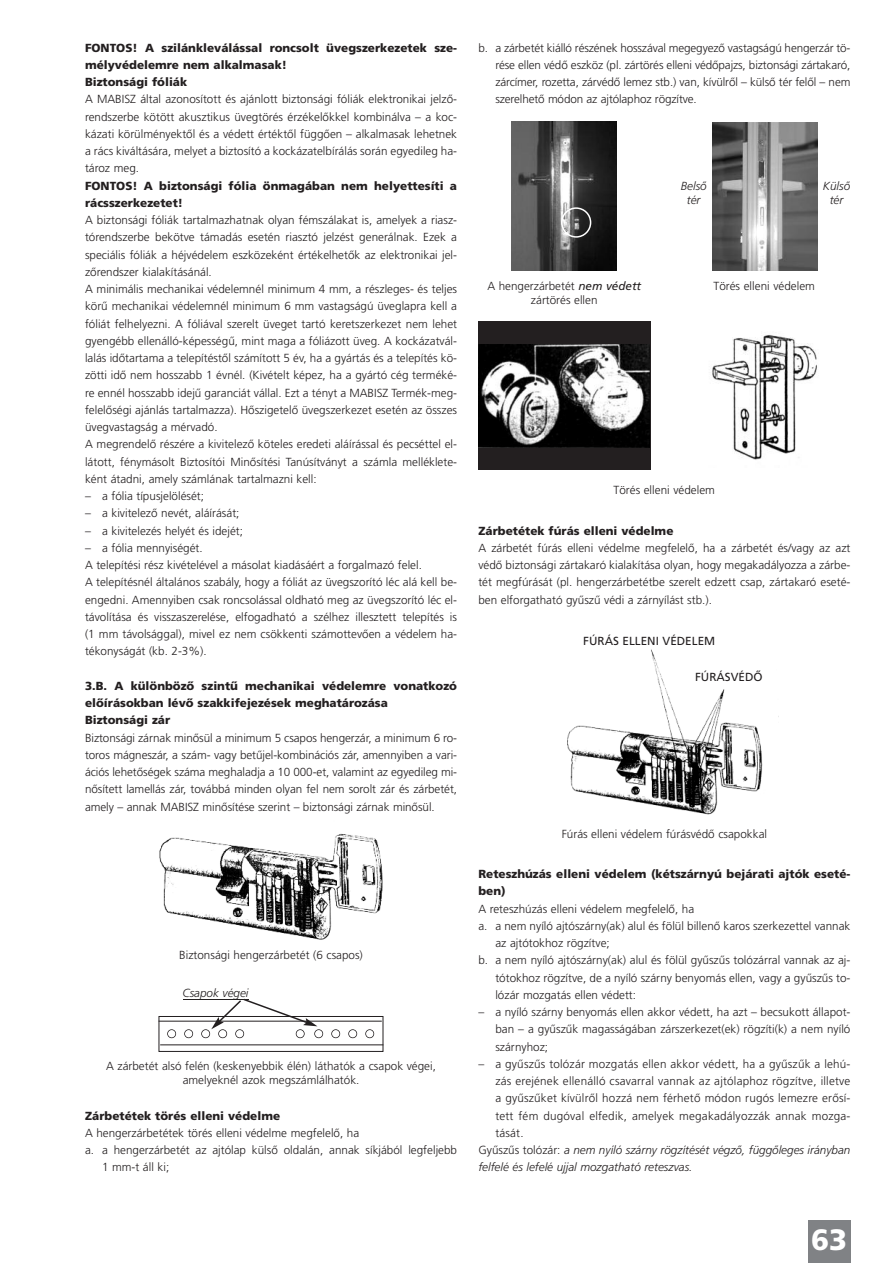
<style>
.page{position:relative;width:893px;height:1263px;background:#fff}
.page>*{position:absolute;margin:0;border:0;box-sizing:border-box;transform-origin:0 0}
.t1{font:700 29.4px "Frutiger M";color:#fff}
.t2{font:11.7px/17.2px "Frutiger M Light";color:#231f20;text-align:justify}
.t3{font:700 11.7px/17.2px "Frutiger M";color:#231f20}
.t4{font:italic 11.7px/14.1px "Frutiger M Light";color:#231f20;text-align:center}
.t5{font:11.7px "Frutiger M";color:#231f20}
.s1{font-family:"Frutiger M";font-style:italic}
.s2{font-style:normal}
</style>
<div class="page">
<div style="left:808px;top:1220px;width:42px;height:43px;background:#808285"></div>
<img style="left:159px;top:833px;width:224px;height:107px">
<hr style="left:183px;top:999px;width:66px;height:1px;background:#231f20">
<div style="left:159px;top:1016px;width:224px;height:36px;border:1px solid #231f20"></div>
<hr style="left:159px;top:1021px;width:223px;height:1px;background:#231f20">
<hr style="left:160px;top:1044px;width:223px;height:1px;background:#231f20">
<div style="left:167px;top:1029px;width:9px;height:9px;border:2px solid #231f20;border-radius:50%"></div>
<div style="left:184px;top:1029px;width:9px;height:9px;border:2px solid #231f20;border-radius:50%"></div>
<div style="left:201px;top:1029px;width:9px;height:9px;border:2px solid #231f20;border-radius:50%"></div>
<div style="left:218px;top:1029px;width:9px;height:9px;border:2px solid #231f20;border-radius:50%"></div>
<div style="left:235px;top:1029px;width:9px;height:9px;border:2px solid #231f20;border-radius:50%"></div>
<div style="left:296px;top:1029px;width:9px;height:9px;border:2px solid #231f20;border-radius:50%"></div>
<div style="left:314px;top:1029px;width:9px;height:9px;border:2px solid #231f20;border-radius:50%"></div>
<div style="left:331px;top:1029px;width:9px;height:9px;border:2px solid #231f20;border-radius:50%"></div>
<div style="left:348px;top:1029px;width:9px;height:9px;border:2px solid #231f20;border-radius:50%"></div>
<div style="left:365px;top:1029px;width:9px;height:9px;border:2px solid #231f20;border-radius:50%"></div>
<svg style="left:211px;top:998px;width:106px;height:31px"></svg>
<div style="left:478px;top:321px;width:172px;height:148px;background:#231f20"></div>
<img style="left:479px;top:344px;width:170px;height:104px">
<img style="left:712px;top:122px;width:105px;height:149px">
<img style="left:712px;top:335px;width:105px;height:125px">
<img style="left:511px;top:121px;width:105px;height:150px">
<svg style="left:561px;top:207px;width:30px;height:31px"></svg>
<img style="left:567px;top:649px;width:196px;height:166px">
<p class="t3" style="left:85px;top:40px;width:374px">FONTOS! A szilánkleválással roncsolt üvegszerkezetek sze&shy;mélyvédelemre nem alkalmasak!<br>Biztonsági fóliák</p>
<p class="t2" style="left:85px;top:91px;width:374px">A MABISZ által azonosított és ajánlott biztonsági fóliák elektronikai jelző&shy;rendszerbe kötött akusztikus üvegtörés érzékelőkkel kombinálva – a koc&shy;kázati körülményektől és a védett értéktől függően – alkalmasak lehetnek a rács kiváltására, melyet a biztosító a kockázatelbírálás során egyedileg ha&shy;tároz meg.</p>
<p class="t3" style="left:85px;top:178px;width:374px">FONTOS! A biztonsági fólia önmagában nem helyettesíti a rácsszerkezetet!</p>
<p class="t2" style="left:85px;top:212px;width:374px;text-align:left">A biztonsági fóliák tartalmazhatnak olyan fémszálakat is, amelyek a riasz&shy;tórendszerbe bekötve támadás esetén riasztó jelzést generálnak. Ezek a speciális fóliák a héjvédelem eszközeként értékelhetők az elektronikai jel&shy;zőrendszer kialakításánál.<br>A minimális mechanikai védelemnél minimum 4 mm, a részleges- és teljes körű mechanikai védelemnél minimum 6 mm vastagságú üveglapra kell a fóliát felhelyezni. A fóliával szerelt üveget tartó keretszerkezet nem lehet gyengébb ellenálló-képességű, mint maga a fóliázott üveg. A kockázatvál&shy;lalás időtartama a telepítéstől számított 5 év, ha a gyártás és a telepítés kö&shy;zötti idő nem hosszabb 1 évnél. (Kivételt képez, ha a gyártó cég terméké&shy;re ennél hosszabb idejű garanciát vállal. Ezt a tényt a MABISZ Termék-meg&shy;felelőségi ajánlás tartalmazza). Hőszigetelő üvegszerkezet esetén az összes üvegvastagság a mérvadó.<br>A megrendelő részére a kivitelező köteles eredeti aláírással és pecséttel el&shy;látott, fénymásolt Biztosítói Minősítési Tanúsítványt a számla melléklete&shy;ként átadni, amely számlának tartalmazni kell:</p>
<p class="t2" style="left:85px;top:488px;width:121px">– a fólia típusjelölését;</p>
<p class="t2" style="left:85px;top:505px;width:156px">– a kivitelező nevét, aláírását;</p>
<p class="t2" style="left:85px;top:523px;width:160px">– a kivitelezés helyét és idejét;</p>
<p class="t2" style="left:85px;top:540px;width:374px;text-align:left">– a fólia mennyiségét.<br>A telepítési rész kivételével a másolat kiadásáért a forgalmazó felel.<br>A telepítésnél általános szabály, hogy a fóliát az üvegszorító léc alá kell be&shy;engedni. Amennyiben csak roncsolással oldható meg az üvegszorító léc el&shy;távolítása és visszaszerelése, elfogadható a szélhez illesztett telepítés is (1 mm távolsággal), mivel ez nem csökkenti számottevően a védelem ha&shy;tékonyságát (kb. 2-3%).</p>
<p class="t3" style="left:85px;top:678px;width:374px">3.B. A különböző szintű mechanikai védelemre vonatkozó előírásokban lévő szakkifejezések meghatározása<br>Biztonsági zár</p>
<p class="t2" style="left:85px;top:730px;width:374px">Biztonsági zárnak minősül a minimum 5 csapos hengerzár, a minimum 6 ro&shy;toros mágneszár, a szám- vagy betűjel-kombinációs zár, amennyiben a vari&shy;ációs lehetőségek száma meghaladja a 10 000-et, valamint az egyedileg mi&shy;nősített lamellás zár, továbbá minden olyan fel nem sorolt zár és zárbetét, amely – annak MABISZ minősítése szerint – biztonsági zárnak minősül.</p>
<p class="t2" style="left:179px;top:947px;width:185px">Biztonsági hengerzárbetét (6 csapos)</p>
<p class="t4" style="left:183px;top:987px;width:67px">Csapok végei</p>
<p class="t2" style="left:106px;top:1060px;width:331px;line-height:14.1px;text-align:center">A zárbetét alsó felén (keskenyebbik élén) láthatók a csapok végei, amelyeknél azok megszámlálhatók.</p>
<p class="t3" style="left:85px;top:1108px;width:197px">Zárbetétek törés elleni védelme</p>
<p class="t2" style="left:85px;top:1125px;width:276px">A hengerzárbetétek törés elleni védelme megfelelő, ha</p>
<p class="t2" style="left:85px;top:1142px;width:374px">a. a hengerzárbetét az ajtólap külső oldalán, annak síkjából legfeljebb</p>
<p class="t2" style="left:102px;top:1159px;width:69px">1 mm-t áll ki;</p>
<p class="t2" style="left:495px;top:40px;width:357px;text-indent:-17px">b. a zárbetét kiálló részének hosszával megegyező vastagságú hengerzár tö&shy;rése ellen védő eszköz (pl. zártörés elleni védőpajzs, biztonsági zártakaró, zárcímer, rozetta, zárvédő lemez stb.) van, kívülről – külső tér felől – nem szerelhető módon az ajtólaphoz rögzítve.</p>
<p class="t2" style="left:487px;top:280px;width:155px;line-height:14.1px;text-align:center">A hengerzárbetét <span class="s1">nem védett </span>zártörés ellen</p>
<p class="t4" style="left:681px;top:179px;width:28px">Belsô tér</p>
<p class="t4" style="left:823px;top:179px;width:29px">Külsô tér</p>
<p class="t2" style="left:713px;top:278px;width:103px">Törés elleni védelem</p>
<p class="t2" style="left:614px;top:483px;width:103px">Törés elleni védelem</p>
<p class="t3" style="left:478px;top:523px;width:197px">Zárbetétek fúrás elleni védelme</p>
<p class="t2" style="left:478px;top:540px;width:374px">A zárbetét fúrás elleni védelme megfelelő, ha a zárbetét és/vagy az azt védő biztonsági zártakaró kialakítása olyan, hogy megakadályozza a zárbe&shy;tét megfúrását (pl. hengerzárbetétbe szerelt edzett csap, zártakaró eseté&shy;ben elforgatható gyűszű védi a zárnyílást stb.).</p>
<p class="t5" style="left:583px;top:636px;width:133px">FÚRÁS ELLENI VÉDELEM</p>
<p class="t5" style="left:695px;top:673px;width:69px">FÚRÁSVÉDÔ</p>
<p class="t2" style="left:562px;top:826px;width:207px">Fúrás elleni védelem fúrásvédô csapokkal</p>
<p class="t3" style="left:478px;top:866px;width:374px">Reteszhúzás elleni védelem (kétszárnyú bejárati ajtók eseté&shy;ben)</p>
<p class="t2" style="left:478px;top:901px;width:217px">A reteszhúzás elleni védelem megfelelő, ha</p>
<p class="t2" style="left:478px;top:918px;width:374px">a. a nem nyíló ajtószárny(ak) alul és fölül billenő karos szerkezettel vannak</p>
<p class="t2" style="left:495px;top:935px;width:116px">az ajtótokhoz rögzítve;</p>
<p class="t2" style="left:478px;top:952px;width:374px">b. a nem nyíló ajtószárny(ak) alul és fölül gyűszűs tolózárral vannak az aj-</p>
<p class="t2" style="left:495px;top:970px;width:357px">tótokhoz rögzítve, de a nyíló szárny benyomás ellen, vagy a gyűszűs to-</p>
<p class="t2" style="left:495px;top:987px;width:142px">lózár mozgatás ellen védett:</p>
<p class="t2" style="left:495px;top:1004px;width:357px;text-indent:-17px">– a nyíló szárny benyomás ellen akkor védett, ha azt – becsukott állapot&shy;ban – a gyűszűk magasságában zárszerkezet(ek) rögzíti(k) a nem nyíló szárnyhoz;</p>
<p class="t2" style="left:478px;top:1056px;width:374px">– a gyűszűs tolózár mozgatás ellen akkor védett, ha a gyűszűk a lehú-</p>
<p class="t2" style="left:495px;top:1073px;width:357px">zás erejének ellenálló csavarral vannak az ajtólaphoz rögzítve, illetve</p>
<p class="t2" style="left:495px;top:1090px;width:357px">a gyűszűket kívülről hozzá nem férhető módon rugós lemezre erősí-</p>
<p class="t2" style="left:495px;top:1108px;width:357px">tett fém dugóval elfedik, amelyek megakadályozzák annak mozga-</p>
<p class="t2" style="left:495px;top:1125px;width:30px">tását.</p>
<p class="t4" style="left:478px;top:1144px;width:374px"><span class="s2">Gyűszűs tolózár:</span> a nem nyíló szárny rögzítését végző, függőleges irányban</p>
<p class="t4" style="left:478px;top:1161px;width:216px">felfelé és lefelé ujjal mozgatható reteszvas.</p>
<h1 class="t1" style="left:811px;top:1227px;width:38px">63</h1>
</div>
